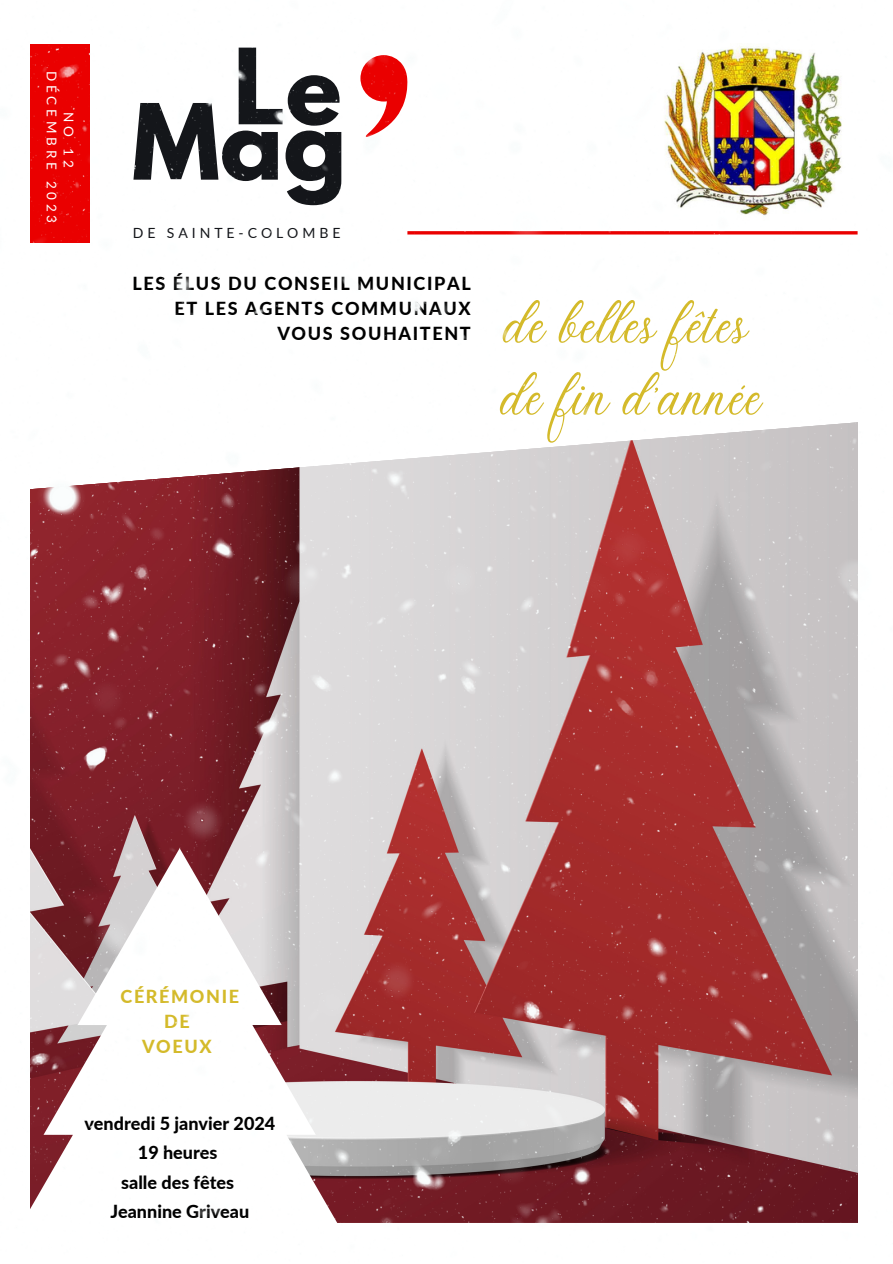
<style>
.page{position:relative;width:893px;height:1264px;background:#fff}
.page>*{position:absolute;margin:0;border:0;box-sizing:border-box;transform-origin:0 0}
.t1{font:700 92.85px "League Spartan";color:#14161a}
.t2{font:60px "Stoic";letter-spacing:.02em;color:#d4ba2a}
.t3{font:800 18px "Lato";letter-spacing:.09em;color:#000}
.t4{font:800 18px "Lato";color:#000}
.t5{font:800 18px "Lato";letter-spacing:.09em;color:#d4ba2a}
.t6{font:13.95px "Lato";letter-spacing:.28em;color:#14161a}
.t7{font:13.5px "Lato";letter-spacing:.28em;color:#fff}
</style>
<div class="page">
<img style="left:30px;top:44px;width:828px;height:1179px">
<p class="t7" style="left:60px;top:71px;width:154px;rotate:90deg">DÉCEMBRE 2023</p>
<p class="t7" style="left:77px;top:112px;width:57px;rotate:90deg">NO 12</p>
<p class="t1" style="left:233px;top:41px;width:110px">Le</p>
<p class="t1" style="left:132px;top:96px;width:216px">Mag</p>
<p class="t6" style="left:133px;top:224px;width:209px">DE SAINTE-COLOMBE</p>
<p class="t3" style="left:132px;top:272px;width:340px">LES ÉLUS DU CONSEIL MUNICIPAL</p>
<p class="t3" style="left:174px;top:297px;width:298px">ET LES AGENTS COMMUNAUX</p>
<p class="t3" style="left:277px;top:322px;width:195px">VOUS SOUHAITENT</p>
<p class="t2" style="left:502px;top:294px;width:245px">de belles fêtes</p>
<p class="t2" style="left:500px;top:366px;width:262px">de fin d'année</p>
<p class="t5" style="left:120px;top:985px;width:120px">CÉRÉMONIE</p>
<p class="t5" style="left:164px;top:1010px;width:27px">DE</p>
<p class="t5" style="left:142px;top:1034px;width:71px">VOEUX</p>
<p class="t4" style="left:84px;top:1112px;width:192px">vendredi 5 janvier 2024</p>
<p class="t4" style="left:138px;top:1141px;width:81px">19 heures</p>
<p class="t4" style="left:121px;top:1170px;width:114px">salle des fêtes</p>
<p class="t4" style="left:110px;top:1200px;width:140px">Jeannine Griveau</p>
</div>
